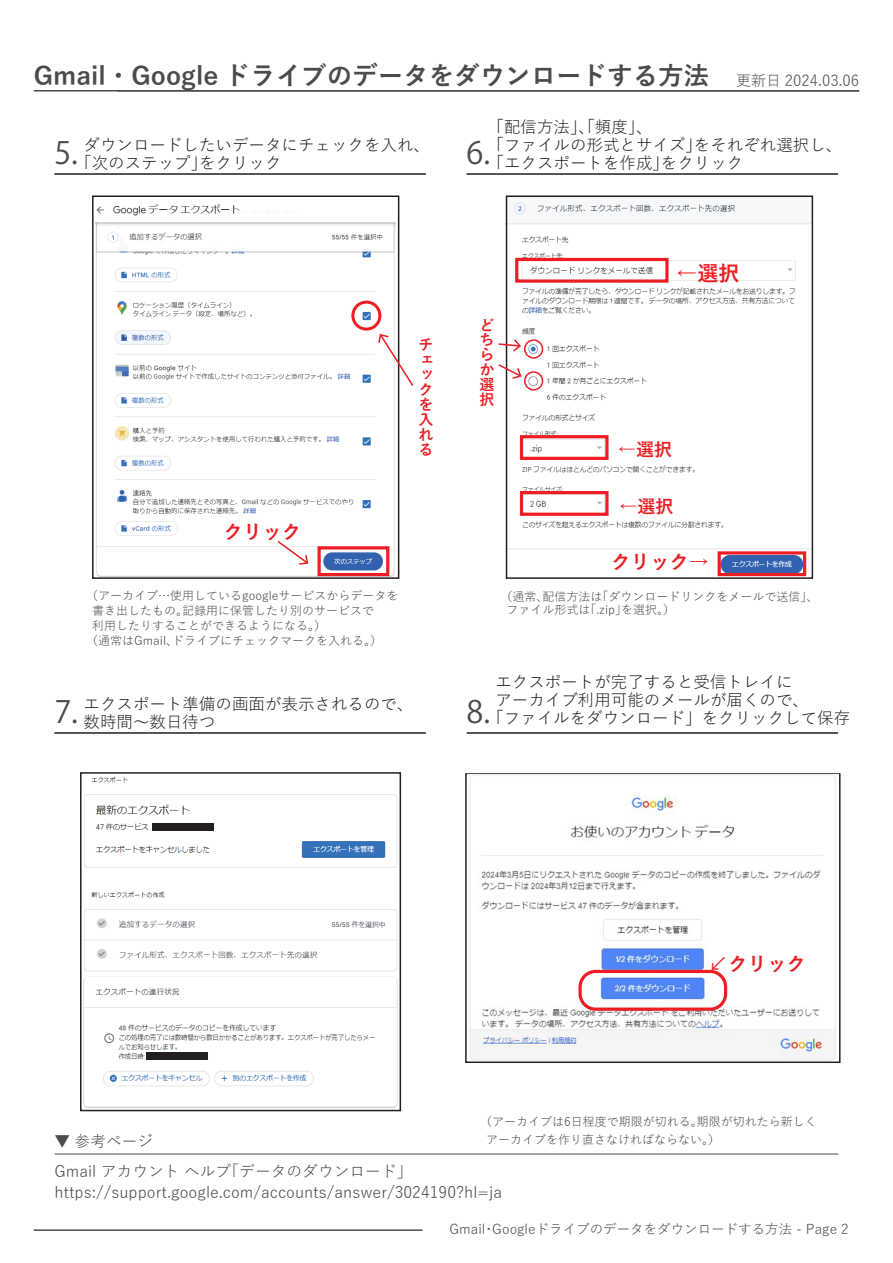
<style>
.page{position:relative;width:893px;height:1263px;background:#fff}
.page>*{position:absolute;margin:0;border:0;box-sizing:border-box;transform-origin:0 0}
.t1{font:700 25.5px "Yu Gothic";color:#4b4c4d}
.t2{font:700 21px "Yu Gothic";color:#ee1d23}
.t3{font:700 19.5px "Yu Gothic";color:#ee1d23}
.t4{font:700 18px "Yu Gothic";color:#ee1d23}
.t5{font:16.5px/18px "Yu Gothic";color:#231f20}
.t6{font:15.75px/21px "Yu Gothic";color:#4b4c4d}
.t7{font:700 15px/15px "Yu Gothic";color:#ee1d23}
.t8{font:13.5px "Yu Gothic";color:#4b4c4d}
.t9{font:12px/13.5px "Yu Gothic";color:#4b4c4d}
.s1{font-weight:400;font-size:15px}
.s2{font-family:"Koz Go Pr 6 N";font-size:30.6px;color:#4b4c4d}
.s3{font-family:"Koz Go Pr 6 N";font-weight:400}
</style>
<div class="page">
<hr style="left:55px;top:1154px;width:783px;height:1px;background:#4b4c4d">
<hr style="left:34px;top:1229px;width:389px;height:2px;background:#4b4c4d">
<hr style="left:34px;top:90px;width:825px;height:2px;background:#4b4c4d">
<img style="left:96px;top:204px;width:300px;height:372px">
<hr style="left:54px;top:173px;width:372px;height:2px;background:#231f20">
<div style="left:92px;top:195px;width:307px;height:384px;border:2px solid #231f20"></div>
<div style="left:351px;top:301px;width:30px;height:30px;border:3px solid #ee1d23;border-radius:50%"></div>
<svg style="left:378px;top:333px;width:36px;height:55px"></svg>
<div style="left:317px;top:546px;width:72px;height:30px;border:3px solid #ee1d23"></div>
<svg style="left:276px;top:539px;width:33px;height:26px"></svg>
<img style="left:509px;top:202px;width:301px;height:374px">
<div style="left:506px;top:195px;width:307px;height:384px;border:2px solid #231f20"></div>
<hr style="left:467px;top:173px;width:371px;height:2px;background:#231f20">
<div style="left:524px;top:371px;width:19px;height:20px;border:2px solid #ee1d23;border-radius:50%"></div>
<div style="left:524px;top:339px;width:19px;height:20px;border:2px solid #ee1d23;border-radius:50%"></div>
<div style="left:515px;top:258px;width:154px;height:25px;border:3px solid #ee1d23"></div>
<svg style="left:498px;top:363px;width:24px;height:16px"></svg>
<svg style="left:498px;top:339px;width:23px;height:13px"></svg>
<div style="left:520px;top:491px;width:88px;height:25px;border:3px solid #ee1d23"></div>
<div style="left:520px;top:435px;width:88px;height:25px;border:3px solid #ee1d23"></div>
<div style="left:718px;top:551px;width:88px;height:25px;border:3px solid #ee1d23"></div>
<hr style="left:54px;top:732px;width:372px;height:2px;background:#231f20">
<img style="left:83px;top:776px;width:315px;height:332px">
<div style="left:80px;top:772px;width:321px;height:339px;border:2px solid #231f20"></div>
<div style="left:147px;top:1052px;width:61px;height:8px;background:#231f20"></div>
<div style="left:152px;top:823px;width:62px;height:8px;background:#231f20"></div>
<hr style="left:467px;top:732px;width:371px;height:2px;background:#231f20">
<div style="left:465px;top:773px;width:375px;height:290px;border:2px solid #231f20"></div>
<img style="left:467px;top:775px;width:372px;height:285px">
<div style="left:578px;top:970px;width:149px;height:41px;border:3px solid #ee1d23;border-radius:15px"></div>
<h1 class="t1" style="left:34px;top:62px;width:827px">Gmail・Google ドライブのデータをダウンロードする方法 <span class="s1">更新日 2024.03.06</span></h1>
<h3 class="t5" style="left:54px;top:134px;width:377px;text-indent:29px">ダウンロードしたいデータにチェックを入れ、<br><sup>5.</sup>「次のステップ」をクリック</h3>
<h3 class="t5" style="left:488px;top:116px;width:166px">「配信方法」、「頻度」、</h3>
<h3 class="t5" style="left:488px;top:134px;width:356px">「ファイルの形式とサイズ」をそれぞれ選択し、</h3>
<h3 class="t5" style="left:467px;top:152px;width:278px"><sup>6.</sup>「エクスポートを作成」をクリック</h3>
<h2 class="t2" style="left:677px;top:262px;width:64px">←選択</h2>
<p class="t7" style="left:418px;top:337px;width:16px">チェックを入れる</p>
<p class="t7" style="left:479px;top:318px;width:16px;text-align:justify">どちらか選択</p>
<h3 class="t4" style="left:618px;top:439px;width:55px">←選択</h3>
<h3 class="t4" style="left:619px;top:496px;width:55px">←選択</h3>
<h3 class="t3" style="left:223px;top:521px;width:79px">クリック</h3>
<h3 class="t3" style="left:611px;top:551px;width:99px">クリック→</h3>
<p class="t9" style="left:86px;top:587px;width:314px">（アーカイブ…使用しているgoogleサービスからデータを</p>
<p class="t9" style="left:92px;top:602px;width:284px">書き出したもの。記録用に保管したり別のサービスで</p>
<p class="t9" style="left:92px;top:617px;width:236px">利用したりすることができるようになる。）</p>
<p class="t9" style="left:86px;top:632px;width:298px">（通常はGmail、ドライブにチェックマークを入れる。）</p>
<p class="t9" style="left:506px;top:588px;width:314px;text-indent:-6px">（通常、配信方法は「ダウンロードリンクをメールで送信」、ファイル形式は「.zip」を選択。）</p>
<h3 class="t5" style="left:84px;top:693px;width:331px">エクスポート準備の画面が表示されるので、</h3>
<h3 class="t5" style="left:54px;top:711px;width:163px"><sup>7.</sup> 数時間～数日待つ</h3>
<h3 class="t5" style="left:495px;top:671px;width:298px">エクスポートが完了すると受信トレイに</h3>
<h3 class="t5" style="left:495px;top:689px;width:315px">アーカイブ利用可能のメールが届くので、</h3>
<h3 class="t5" style="left:467px;top:707px;width:385px"><span class="s2">8.</span>「ファイルをダウンロード」をクリックして保存</h3>
<h3 class="t6" style="left:54px;top:1129px;width:100px">▼ 参考ページ</h3>
<h3 class="t3" style="left:709px;top:953px;width:99px"><span class="s3">↙</span>クリック</h3>
<p class="t9" style="left:486px;top:1111px;width:332px;line-height:18.6px;text-indent:-6px">（アーカイブは6日程度で期限が切れる。期限が切れたら新しくアーカイブを作り直さなければならない。）</p>
<h3 class="t6" style="left:54px;top:1159px;width:449px">Gmail アカウント ヘルプ「データのダウンロード」https://support.google.com/accounts/answer/3024190?hl=ja</h3>
<p class="t8" style="left:449px;top:1216px;width:401px">Gmail・Googleドライブのデータをダウンロードする方法 - Page 2</p>
</div>
